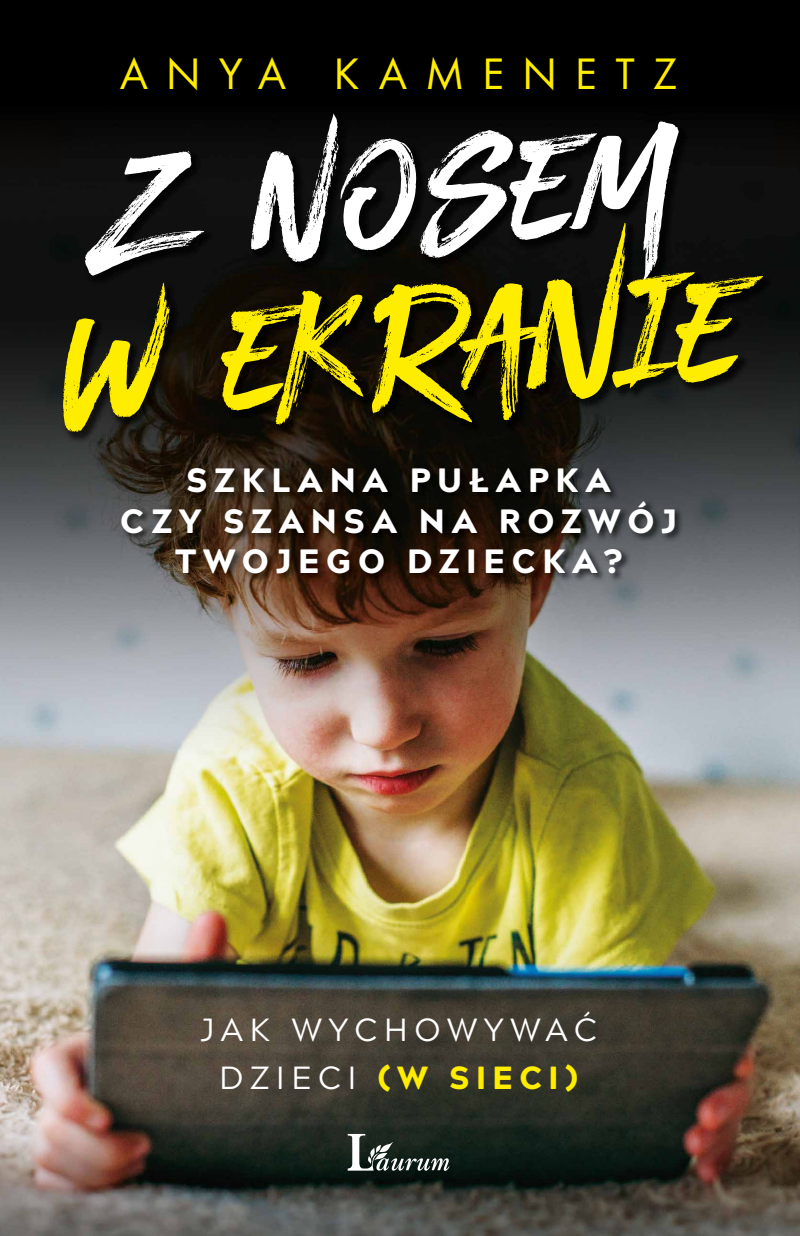
<style>
.page{position:relative;width:800px;height:1236px;background:#fff}
.page>*{position:absolute;margin:0;border:0;box-sizing:border-box;transform-origin:0 0}
.t1{font:184px "BLACKHAWK";color:#ffed00}
.t2{font:184px "BLACKHAWK";color:#fff}
.t3{font:45.8px "Futura Boo";letter-spacing:.4em;color:#ffed00}
.t4{font:900 33.6px/40.4px "Acherus Grotesque";letter-spacing:.2em;color:#fff;text-align:center}
.t5{font:32px/48px "Acherus Grotesque";letter-spacing:.2em;color:#fff;text-align:center}
.s1{font-weight:900;color:#ffed00}
</style>
<div class="page">
<div style="left:0;top:0;width:799px;height:629px;background:#000"></div>
<img style="left:0;top:629px;width:799px;height:607px">
<div style="left:0;top:133px;width:799px;height:34px;background:#0d0c0b"></div>
<img style="left:0;top:167px;width:66px;height:462px">
<img style="left:734px;top:167px;width:65px;height:462px">
<img style="left:66px;top:443px;width:668px;height:54px">
<img style="left:66px;top:497px;width:67px;height:132px">
<img style="left:667px;top:497px;width:67px;height:132px">
<img style="left:133px;top:583px;width:534px;height:46px">
<svg style="left:347px;top:1134px;width:102px;height:37px"></svg>
<img style="left:120px;top:466px;width:564px;height:117px">
<img style="left:61px;top:132px;width:713px;height:311px">
<h2 class="t3" style="left:120px;top:42px;width:558px">ANYA KAMENETZ</h2>
<h1 class="t2" style="left:96px;top:99px;width:579px;rotate:-3deg">z Nosem</h1>
<h1 class="t1" style="left:51px;top:254px;width:686px;rotate:-3deg">w ekranie</h1>
<p class="t4" style="left:120px;top:459px;width:558px">SZKLANA PUŁAPKA<br>CZY SZANSA NA ROZWÓJ<br>TWOJEGO DZIECKA?</p>
<p class="t5" style="left:200px;top:1004px;width:399px">JAK WYCHOWYWAĆ<br>DZIECI <span class="s1">(W SIECI)</span></p>
</div>
